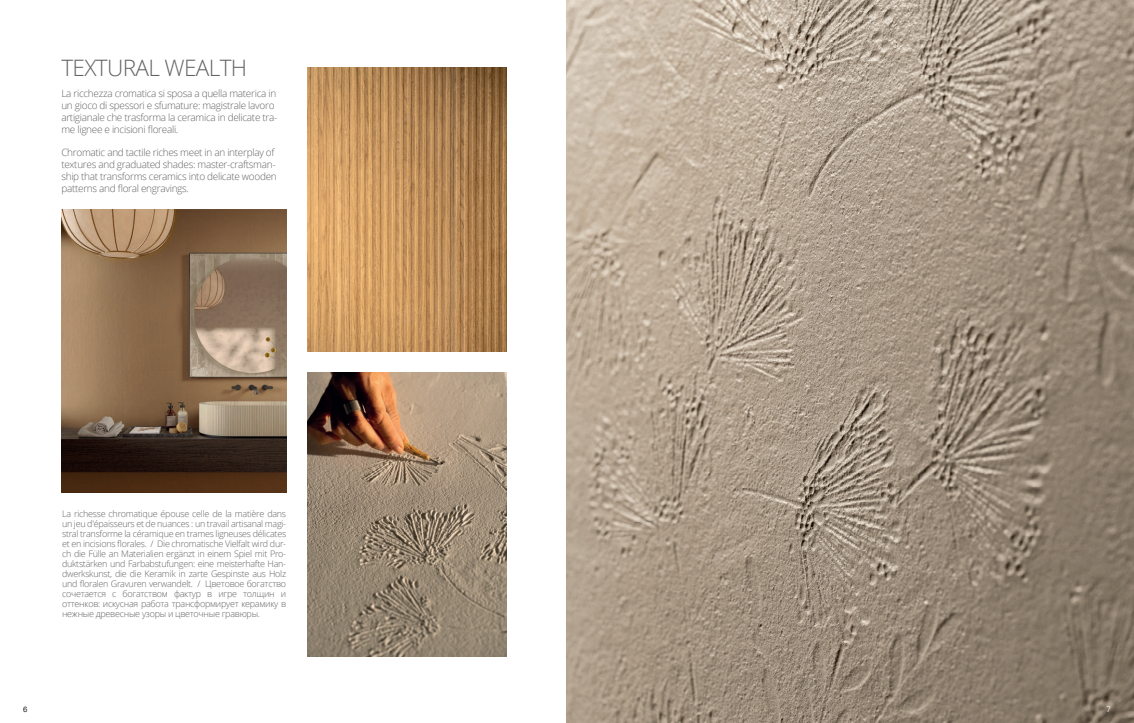
<style>
.page{position:relative;width:1134px;height:723px;background:#fff}
.page>*{position:absolute;margin:0;border:0;box-sizing:border-box;transform-origin:0 0}
.t1{font:300 22.7px "Open Sans";letter-spacing:-.03em;color:#636366}
.t2{font:300 10px/12px "Open Sans";letter-spacing:-.03em;color:#636366}
.t3{font:300 9px/10px "Open Sans";letter-spacing:-.03em;color:#636366;text-align:justify}
.t4{font:7.7px "Helvetica Neue LT Com";color:#231f20}
.t5{font:7.7px "Open Sans";color:#fff}
</style>
<div class="page">
<img style="left:567px;top:0;width:567px;height:723px">
<img style="left:61px;top:209px;width:225px;height:284px">
<img style="left:308px;top:373px;width:198px;height:283px">
<img style="left:308px;top:68px;width:198px;height:283px">
<h1 class="t1" style="left:61px;top:52px;width:187px">TEXTURAL WEALTH</h1>
<p class="t2" style="left:61px;top:88px;width:217px">La ricchezza cromatica si sposa a quella materica in un gioco di spessori e sfumature: magistrale lavoro artigianale che trasforma la ceramica in delicate tra&shy;me lignee e incisioni floreali.</p>
<p class="t2" style="left:61px;top:147px;width:217px">Chromatic and tactile riches meet in an interplay of textures and graduated shades: master-craftsman&shy;ship that transforms ceramics into delicate wooden patterns and floral engravings.</p>
<p class="t3" style="left:62px;top:508px;width:226px">La richesse chromatique épouse celle de la matière dans un jeu d'épaisseurs et de nuances : un travail artisanal magi&shy;stral transforme la céramique en trames ligneuses délicates et en incisions florales. / Die chromatische Vielfalt wird dur&shy;ch die Fülle an Materialien ergänzt in einem Spiel mit Pro&shy;duktstärken und Farbabstufungen: eine meisterhafte Han&shy;dwerkskunst, die die Keramik in zarte Gespinste aus Holz und floralen Gravuren verwandelt. / Цветовое богатство сочетается с богатством фактур в игре толщин и оттенков: искусная работа трансформирует керамику в нежные древесные узоры и цветочные гравюры.</p>
<p class="t4" style="left:23px;top:704px;width:6px">6</p>
<p class="t5" style="left:1106px;top:704px;width:6px">7</p>
</div>
